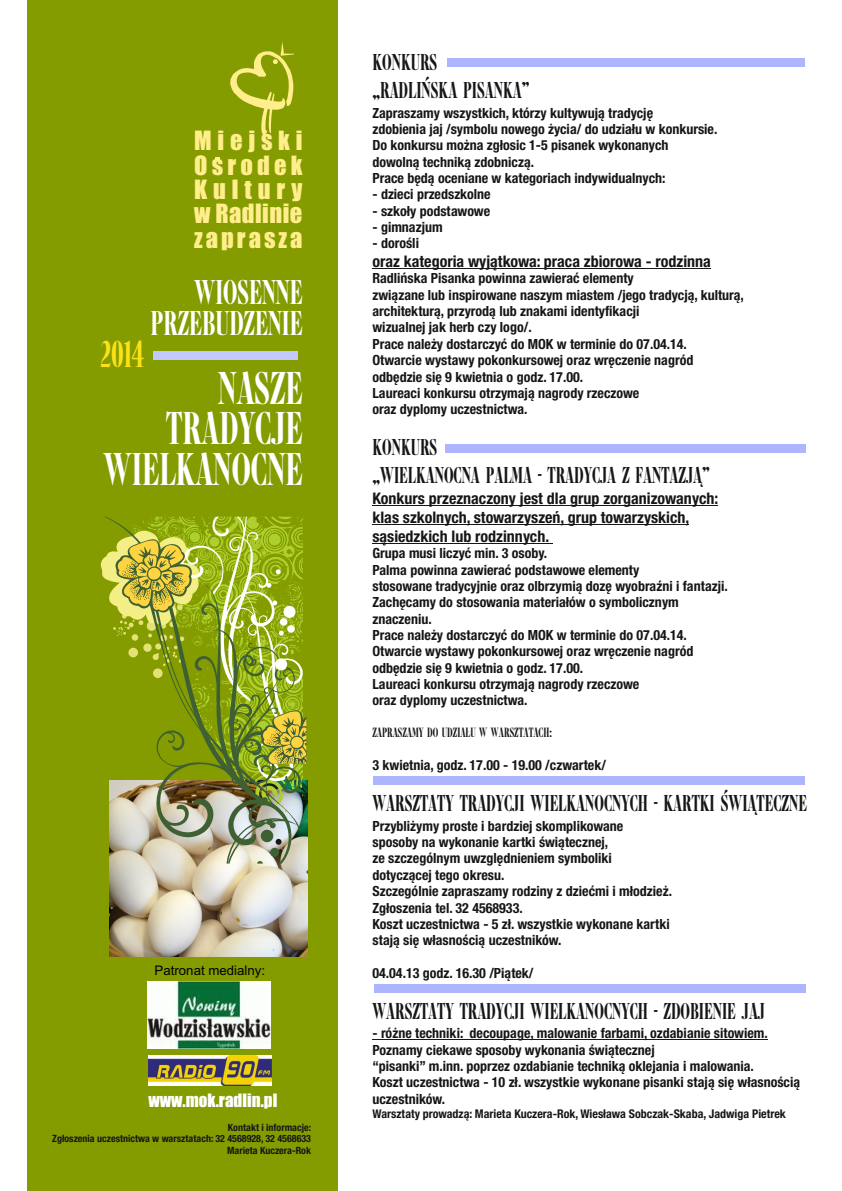
<style>
.page{position:relative;width:842px;height:1191px;background:#fff}
.page>*{position:absolute;margin:0;border:0;box-sizing:border-box;transform-origin:0 0}
.t1{font:48px/40.5px "Caslon Gra Com DCE";color:#fff;text-align:right}
.t2{font:39.2px "Caslon Gra Com DCE";color:#fbe116}
.t3{font:36px/30.4px "Caslon Gra Com DCE";color:#fff;text-align:right}
.t4{font:24.5px/24.3px "Impact";letter-spacing:.17em;color:#ffee8b;text-align:justify}
.t5{font:24px/27.7px "Caslon Gra Com DCE";color:#151616}
.t6{font:17px "Impact";color:#fff}
.t7{font:700 condensed 16px/18.7px "Helvetica Neue LTW1 G";color:#151616}
.t8{font:700 condensed 14px/16.3px "Helvetica Neue LTW1 G";color:#151616}
.t9{font:14px "Caslon Gra Com DCE";color:#151616}
.t10{font:13.3px "Arial";color:#000}
.t11{font:700 condensed 12px "Helvetica Neue LTW1 G";color:#151616}
.t12{font:700 condensed 10px/11.8px "Helvetica Neue LTW1 G";color:#151616;text-align:right}
</style>
<div class="page">
<div style="left:28px;top:1px;width:310px;height:1190px;background:#849c00"></div>
<hr style="left:372px;top:268px;width:339px;height:1px;background:#151616">
<hr style="left:372px;top:505px;width:346px;height:1px;background:#151616">
<hr style="left:372px;top:524px;width:317px;height:1px;background:#151616">
<hr style="left:372px;top:543px;width:180px;height:1px;background:#151616">
<hr style="left:372px;top:1039px;width:396px;height:1px;background:#151616">
<div style="left:154px;top:351px;width:144px;height:9px;background:#c1c7ff"></div>
<div style="left:447px;top:58px;width:358px;height:9px;background:#adb5ff"></div>
<div style="left:373px;top:776px;width:431px;height:8px;background:#adb5ff"></div>
<img style="left:109px;top:863px;width:199px;height:93px">
<img style="left:100px;top:516px;width:208px;height:347px">
<div style="left:446px;top:444px;width:360px;height:9px;background:#adb5ff"></div>
<img style="left:147px;top:981px;width:124px;height:67px">
<img style="left:148px;top:1056px;width:124px;height:29px">
<svg style="left:215px;top:157px;width:4px;height:3px"></svg>
<svg style="left:230px;top:41px;width:64px;height:95px"></svg>
<div style="left:375px;top:984px;width:431px;height:8px;background:#adb5ff"></div>
<h3 class="t4" style="left:194px;top:130px;width:110px">Miejski Osrodek Kultury w Radlinie zaprasza</h3>
<h3 class="t3" style="left:151px;top:280px;width:154px">WIOSENNE<br>PRZEBUDZENIE</h3>
<h1 class="t1" style="left:104px;top:371px;width:200px">NASZE<br>TRADYCJE<br>WIELKANOCNE</h1>
<h2 class="t2" style="left:101px;top:338px;width:45px">2014</h2>
<p class="t10" style="left:155px;top:965px;width:112px">Patronat medialny:</p>
<p class="t6" style="left:148px;top:1093px;width:130px">www.mok.radlin.pl</p>
<p class="t12" style="left:52px;top:1122px;width:260px">Kontakt i informacje:<br>Zgłoszenia uczestnictwa w warsztatach: 32 4568928, 32 4568633<br>Marieta Kuczera-Rok</p>
<h3 class="t5" style="left:372px;top:50px;width:159px">KONKURS<br>„RADLIŃSKA PISANKA”</h3>
<p class="t8" style="left:372px;top:106px;width:346px">Zapraszamy wszystkich, którzy kultywują tradycję<br>zdobienia jaj /symbolu nowego życia/ do udziału w konkursie.<br>Do konkursu można zgłosic 1-5 pisanek wykonanych dowolną techniką zdobniczą.<br>Prace będą oceniane w kategoriach indywidualnych:</p>
<p class="t8" style="left:372px;top:188px;width:120px">- dzieci przedszkolne</p>
<p class="t8" style="left:372px;top:204px;width:119px">- szkoły podstawowe</p>
<p class="t8" style="left:372px;top:221px;width:72px">- gimnazjum</p>
<p class="t8" style="left:372px;top:237px;width:48px">- dorośli</p>
<p class="t7" style="left:372px;top:254px;width:340px">oraz kategoria wyjątkowa: praca zbiorowa - rodzinna</p>
<p class="t8" style="left:372px;top:272px;width:373px">Radlińska Pisanka powinna zawierać elementy<br>związane lub inspirowane naszym miastem /jego tradycją, kulturą, architekturą, przyrodą lub znakami identyfikacji<br>wizualnej jak herb czy logo/.<br>Prace należy dostarczyć do MOK w terminie do 07.04.14.<br>Otwarcie wystawy pokonkursowej oraz wręczenie nagród odbędzie się 9 kwietnia o godz. 17.00.<br>Laureaci konkursu otrzymają nagrody rzeczowe<br>oraz dyplomy uczestnictwa.</p>
<h3 class="t5" style="left:372px;top:435px;width:339px">KONKURS<br>„WIELKANOCNA PALMA - TRADYCJA Z FANTAZJĄ”</h3>
<p class="t7" style="left:372px;top:491px;width:347px">Konkurs przeznaczony jest dla grup zorganizowanych: klas szkolnych, stowarzyszeń, grup towarzyskich, sąsiedzkich lub rodzinnych.</p>
<p class="t8" style="left:372px;top:547px;width:357px">Grupa musi liczyć min. 3 osoby.<br>Palma powinna zawierać podstawowe elementy<br>stosowane tradycyjnie oraz olbrzymią dozę wyobraźni i fantazji.<br>Zachęcamy do stosowania materiałów o symbolicznym znaczeniu.<br>Prace należy dostarczyć do MOK w terminie do 07.04.14.<br>Otwarcie wystawy pokonkursowej oraz wręczenie nagród odbędzie się 9 kwietnia o godz. 17.00.<br>Laureaci konkursu otrzymają nagrody rzeczowe<br>oraz dyplomy uczestnictwa.</p>
<p class="t9" style="left:372px;top:726px;width:181px">ZAPRASZAMY DO UDZIAŁU W WARSZTATACH:</p>
<p class="t8" style="left:372px;top:759px;width:235px">3 kwietnia, godz. 17.00 - 19.00 /czwartek/</p>
<h3 class="t5" style="left:372px;top:791px;width:436px">WARSZTATY TRADYCJI WIELKANOCNYCH - KARTKI ŚWIĄTECZNE</h3>
<p class="t8" style="left:372px;top:819px;width:301px">Przybliżymy proste i bardziej skomplikowane sposoby na wykonanie kartki świątecznej,<br>ze szczególnym uwzględnieniem symboliki dotyczącej tego okresu.<br>Szczególnie zapraszamy rodziny z dziećmi i młodzież.<br>Zgłoszenia tel. 32 4568933.<br>Koszt uczestnictwa - 5 zł. wszystkie wykonane kartki stają się własnością uczestników.</p>
<p class="t8" style="left:372px;top:966px;width:163px">04.04.13 godz. 16.30 /Piątek/</p>
<h3 class="t5" style="left:372px;top:998px;width:394px">WARSZTATY TRADYCJI WIELKANOCNYCH - ZDOBIENIE JAJ</h3>
<p class="t8" style="left:372px;top:1027px;width:429px">- różne techniki: decoupage, malowanie farbami, ozdabianie sitowiem.<br>Poznamy ciekawe sposoby wykonania świątecznej<br>“pisanki” m.inn. poprzez ozdabianie techniką oklejania i malowania.<br>Koszt uczestnictwa - 10 zł. wszystkie wykonane pisanki stają się własnością uczestników.</p>
<p class="t11" style="left:372px;top:1109px;width:415px">Warsztaty prowadzą: Marieta Kuczera-Rok, Wiesława Sobczak-Skaba, Jadwiga Pietrek</p>
</div>
